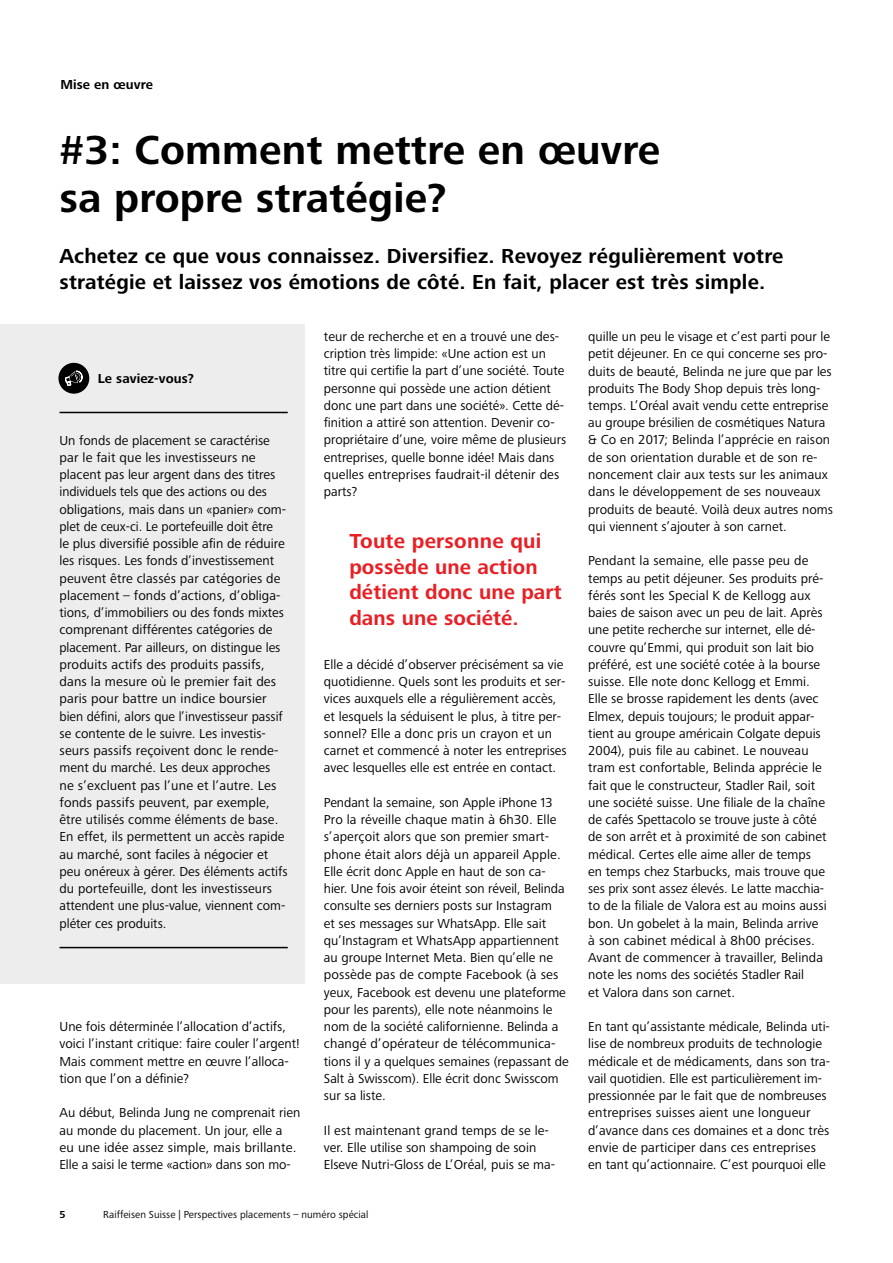
<style>
.page{position:relative;width:893px;height:1263px;background:#fff}
.page>*{position:absolute;margin:0;border:0;box-sizing:border-box;transform-origin:0 0}
.t1{font:700 42px/48px "Frutiger Next LTW1 G";letter-spacing:.005em;color:#000}
.t2{font:700 21px/25.5px "Frutiger Next LTW1 G";letter-spacing:.01em;color:#000}
.t3{font:700 21px/25.5px "Frutiger Next LTW1 G";letter-spacing:.005em;color:#e82025}
.t4{font:13.5px/17.2px "Frutiger Next LTW1 G";color:#000}
.t5{font:700 13.5px "Frutiger Next LTW1 G";letter-spacing:.005em;color:#000}
.t6{font:10.5px "Frutiger Next LTW1 G";letter-spacing:.005em;color:#000}
.t7{font:700 10.5px "Frutiger Next LTW1 G";color:#000}
</style>
<div class="page">
<div style="left:0;top:324px;width:305px;height:660px;background:#ededed"></div>
<div style="left:58px;top:363px;width:31px;height:31px;background:#000;border-radius:50%"></div>
<svg style="left:65px;top:371px;width:17px;height:15px"></svg>
<hr style="left:60px;top:412px;width:228px;height:1px;background:#000">
<hr style="left:60px;top:947px;width:228px;height:1px;background:#000">
<p class="t5" style="left:61px;top:77px;width:94px">Mise en œuvre</p>
<h1 class="t1" style="left:60px;top:128px;width:602px">#3: Comment mettre en œuvre sa propre stratégie?</h1>
<h2 class="t2" style="left:60px;top:244px;width:725px">Achetez ce que vous connaissez. Diversifiez. Revoyez régulièrement votre stratégie et laissez vos émotions de côté. En fait, placer est très simple.</h2>
<p class="t5" style="left:98px;top:371px;width:98px">Le saviez-vous?</p>
<p class="t4" style="left:60px;top:432px;width:230px">Un fonds de placement se caractérise par le fait que les investisseurs ne placent pas leur argent dans des titres individuels tels que des actions ou des obligations, mais dans un «panier» com&shy;plet de ceux-ci. Le portefeuille doit être<br>le plus diversifié possible afin de réduire les risques. Les fonds d’investissement peuvent être classés par catégories de placement – fonds d’actions, d’obliga&shy;tions, d’immobiliers ou des fonds mixtes comprenant différentes catégories de placement. Par ailleurs, on distingue les produits actifs des produits passifs, dans la mesure où le premier fait des paris pour battre un indice boursier bien défini, alors que l’investisseur passif se contente de le suivre. Les investis&shy;seurs passifs reçoivent donc le rende&shy;ment du marché. Les deux approches ne s’excluent pas l’une et l’autre. Les fonds passifs peuvent, par exemple, être utilisés comme éléments de base.<br>En effet, ils permettent un accès rapide au marché, sont faciles à négocier et peu onéreux à gérer. Des éléments actifs du portefeuille, dont les investisseurs attendent une plus-value, viennent com&shy;pléter ces produits.</p>
<p class="t4" style="left:60px;top:1018px;width:242px">Une fois déterminée l’allocation d’actifs, voici l’instant critique: faire couler l’argent!<br>Mais comment mettre en œuvre l’alloca&shy;tion que l’on a définie?</p>
<p class="t4" style="left:60px;top:1105px;width:242px">Au début, Belinda Jung ne comprenait rien au monde du placement. Un jour, elle a<br>eu une idée assez simple, mais brillante.<br>Elle a saisi le terme «action» dans son mo-</p>
<p class="t4" style="left:324px;top:328px;width:244px">teur de recherche et en a trouvé une des&shy;cription très limpide: «Une action est un titre qui certifie la part d’une société. Toute personne qui possède une action détient donc une part dans une société». Cette dé&shy;finition a attiré son attention. Devenir co&shy;propriétaire d’une, voire même de plusieurs entreprises, quelle bonne idée! Mais dans quelles entreprises faudrait-il détenir des parts?</p>
<h2 class="t3" style="left:349px;top:529px;width:214px">Toute personne qui possède une action détient donc une part dans une société.</h2>
<p class="t4" style="left:324px;top:656px;width:244px">Elle a décidé d’observer précisément sa vie quotidienne. Quels sont les produits et ser&shy;vices auxquels elle a régulièrement accès, et lesquels la séduisent le plus, à titre per&shy;sonnel? Elle a donc pris un crayon et un carnet et commencé à noter les entreprises avec lesquelles elle est entrée en contact.</p>
<p class="t4" style="left:324px;top:794px;width:246px">Pendant la semaine, son Apple iPhone 13<br>Pro la réveille chaque matin à 6h30. Elle s’aperçoit alors que son premier smart&shy;phone était alors déjà un appareil Apple.<br>Elle écrit donc Apple en haut de son ca&shy;hier. Une fois avoir éteint son réveil, Belinda consulte ses derniers posts sur Instagram<br>et ses messages sur WhatsApp. Elle sait qu’Instagram et WhatsApp appartiennent au groupe Internet Meta. Bien qu’elle ne possède pas de compte Facebook (à ses yeux, Facebook est devenu une plateforme pour les parents), elle note néanmoins le nom de la société californienne. Belinda a changé d’opérateur de télécommunica&shy;tions il y a quelques semaines (repassant de Salt à Swisscom). Elle écrit donc Swisscom sur sa liste.</p>
<p class="t4" style="left:324px;top:1122px;width:233px">Il est maintenant grand temps de se le&shy;ver. Elle utilise son shampoing de soin<br>Elseve Nutri-Gloss de L’Oréal, puis se ma-</p>
<p class="t7" style="left:60px;top:1209px;width:8px">5</p>
<p class="t6" style="left:103px;top:1209px;width:267px">Raiffeisen Suisse | Perspectives placements – numéro spécial</p>
<p class="t4" style="left:588px;top:328px;width:246px">quille un peu le visage et c’est parti pour le petit déjeuner. En ce qui concerne ses pro&shy;duits de beauté, Belinda ne jure que par les produits The Body Shop depuis très long&shy;temps. L’Oréal avait vendu cette entreprise au groupe brésilien de cosmétiques Natura &amp; Co en 2017; Belinda l’apprécie en raison de son orientation durable et de son re&shy;noncement clair aux tests sur les animaux dans le développement de ses nouveaux produits de beauté. Voilà deux autres noms qui viennent s’ajouter à son carnet.</p>
<p class="t4" style="left:588px;top:552px;width:240px">Pendant la semaine, elle passe peu de temps au petit déjeuner. Ses produits pré&shy;férés sont les Special K de Kellogg aux baies de saison avec un peu de lait. Après une petite recherche sur internet, elle dé&shy;couvre qu’Emmi, qui produit son lait bio préféré, est une société cotée à la bourse suisse. Elle note donc Kellogg et Emmi.<br>Elle se brosse rapidement les dents (avec Elmex, depuis toujours; le produit appar&shy;tient au groupe américain Colgate depuis 2004), puis file au cabinet. Le nouveau tram est confortable, Belinda apprécie le fait que le constructeur, Stadler Rail, soit une société suisse. Une filiale de la chaîne de cafés Spettacolo se trouve juste à côté de son arrêt et à proximité de son cabinet médical. Certes elle aime aller de temps en temps chez Starbucks, mais trouve que ses prix sont assez élevés. Le latte macchia&shy;to de la filiale de Valora est au moins aussi bon. Un gobelet à la main, Belinda arrive à son cabinet médical à 8h00 précises.<br>Avant de commencer à travailler, Belinda note les noms des sociétés Stadler Rail<br>et Valora dans son carnet.</p>
<p class="t4" style="left:588px;top:1018px;width:243px">En tant qu’assistante médicale, Belinda uti&shy;lise de nombreux produits de technologie médicale et de médicaments, dans son tra&shy;vail quotidien. Elle est particulièrement im&shy;pressionnée par le fait que de nombreuses entreprises suisses aient une longueur d’avance dans ces domaines et a donc très envie de participer dans ces entreprises en tant qu’actionnaire. C’est pourquoi elle</p>
</div>
